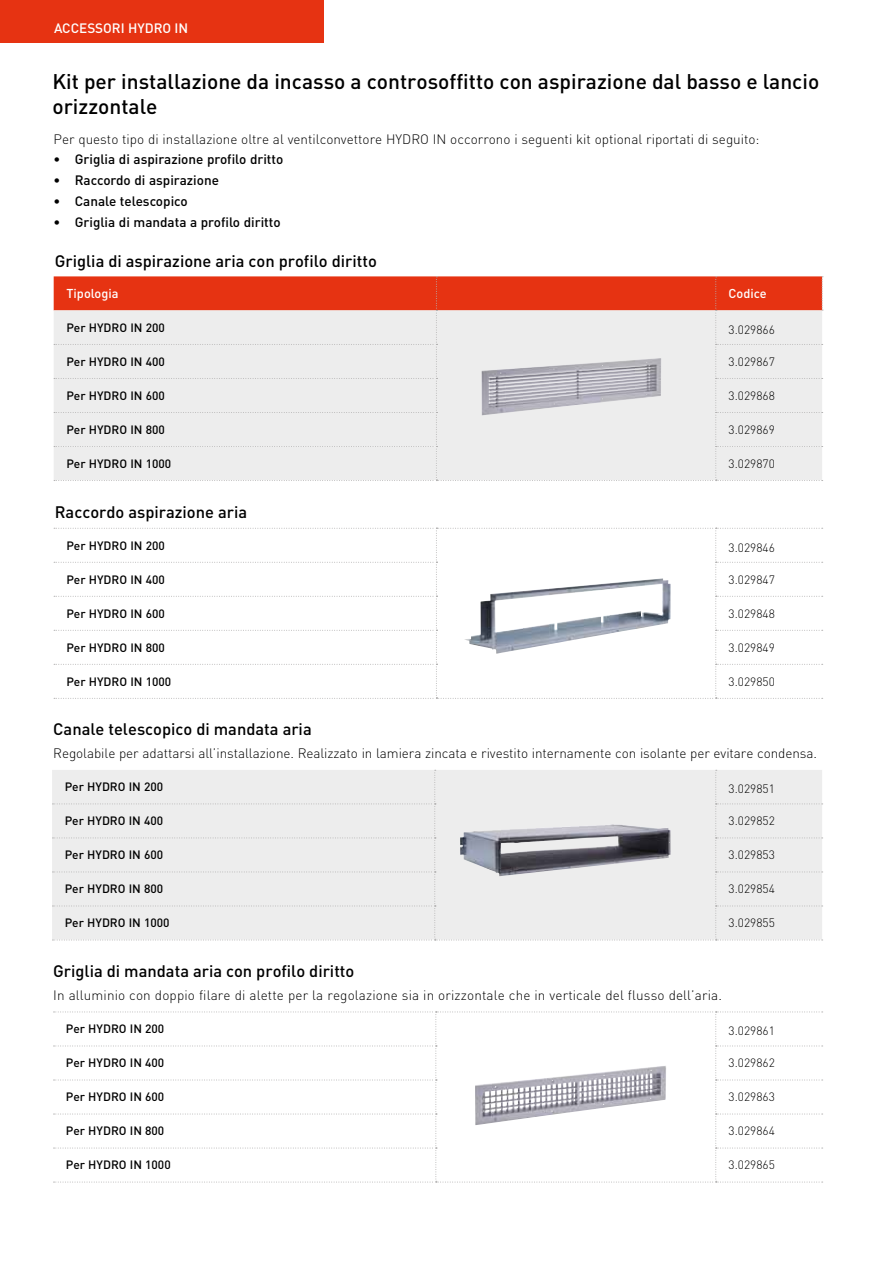
<style>
.page{position:relative;width:893px;height:1263px;background:#fff}
.page>*{position:absolute;margin:0;border:0;box-sizing:border-box;transform-origin:0 0}
.t1{font:500 21px/25.2px "DIN";color:#000}
.t2{font:500 16.5px "DIN";color:#000}
.t3{font:300 13.5px "DIN";color:#000}
.t4{font:500 13.5px "DIN";color:#000}
.t5{font:500 13.5px "DIN";color:#fff}
.t6{font:500 12.75px "DIN";color:#fff}
.t7{font:500 12px "DIN";color:#000}
.t8{font:300 12px "DIN";color:#000}
</style>
<div class="page">
<svg style="left:54px;top:276px;width:769px;height:205px;background:#ebccc6"></svg>
<img style="left:481px;top:358px;width:180px;height:57px">
<svg style="left:54px;top:528px;width:769px;height:171px"></svg>
<img style="left:464px;top:578px;width:207px;height:76px">
<div style="left:52px;top:770px;width:771px;height:171px;background:#ededed"></div>
<img style="left:460px;top:824px;width:211px;height:52px">
<svg style="left:54px;top:1011px;width:769px;height:172px"></svg>
<img style="left:475px;top:1065px;width:191px;height:60px">
<div style="left:0;top:0;width:323px;height:43px;background:#e63312"></div>
<p class="t5" style="left:54px;top:19px;width:136px">ACCESSORI HYDRO IN</p>
<h1 class="t1" style="left:52px;top:68px;width:768px">Kit per installazione da incasso a controsoffitto con aspirazione dal basso e lancio orizzontale</h1>
<p class="t3" style="left:54px;top:130px;width:708px">Per questo tipo di installazione oltre al ventilconvettore HYDRO IN occorrono i seguenti kit optional riportati di seguito:</p>
<p class="t4" style="left:54px;top:151px;width:231px">• Griglia di aspirazione profilo dritto</p>
<p class="t4" style="left:54px;top:172px;width:167px">• Raccordo di aspirazione</p>
<p class="t4" style="left:54px;top:192px;width:136px">• Canale telescopico</p>
<p class="t4" style="left:54px;top:213px;width:229px">• Griglia di mandata a profilo diritto</p>
<p class="t2" style="left:55px;top:250px;width:324px">Griglia di aspirazione aria con profilo diritto</p>
<p class="t6" style="left:66px;top:285px;width:54px">Tipologia</p>
<p class="t6" style="left:729px;top:285px;width:40px">Codice</p>
<p class="t7" style="left:66px;top:319px;width:100px">Per HYDRO IN 200</p>
<p class="t8" style="left:729px;top:322px;width:48px">3.029866</p>
<p class="t7" style="left:66px;top:354px;width:100px">Per HYDRO IN 400</p>
<p class="t8" style="left:729px;top:354px;width:48px">3.029867</p>
<p class="t7" style="left:66px;top:388px;width:100px">Per HYDRO IN 600</p>
<p class="t8" style="left:729px;top:388px;width:48px">3.029868</p>
<p class="t7" style="left:66px;top:422px;width:100px">Per HYDRO IN 800</p>
<p class="t8" style="left:729px;top:422px;width:48px">3.029869</p>
<p class="t7" style="left:66px;top:456px;width:106px">Per HYDRO IN 1000</p>
<p class="t8" style="left:729px;top:456px;width:48px">3.029870</p>
<p class="t2" style="left:55px;top:501px;width:194px">Raccordo aspirazione aria</p>
<p class="t7" style="left:66px;top:537px;width:100px">Per HYDRO IN 200</p>
<p class="t8" style="left:729px;top:540px;width:48px">3.029846</p>
<p class="t7" style="left:66px;top:571px;width:100px">Per HYDRO IN 400</p>
<p class="t8" style="left:729px;top:572px;width:48px">3.029847</p>
<p class="t7" style="left:66px;top:605px;width:100px">Per HYDRO IN 600</p>
<p class="t8" style="left:729px;top:606px;width:48px">3.029848</p>
<p class="t7" style="left:66px;top:640px;width:100px">Per HYDRO IN 800</p>
<p class="t8" style="left:729px;top:640px;width:48px">3.029849</p>
<p class="t7" style="left:66px;top:674px;width:106px">Per HYDRO IN 1000</p>
<p class="t8" style="left:729px;top:674px;width:48px">3.029850</p>
<p class="t2" style="left:53px;top:718px;width:260px">Canale telescopico di mandata aria</p>
<p class="t3" style="left:53px;top:745px;width:765px">Regolabile per adattarsi all’installazione. Realizzato in lamiera zincata e rivestito internamente con isolante per evitare condensa.</p>
<p class="t7" style="left:65px;top:779px;width:100px">Per HYDRO IN 200</p>
<p class="t8" style="left:729px;top:782px;width:48px">3.029851</p>
<p class="t7" style="left:65px;top:813px;width:100px">Per HYDRO IN 400</p>
<p class="t8" style="left:729px;top:813px;width:48px">3.029852</p>
<p class="t7" style="left:65px;top:847px;width:100px">Per HYDRO IN 600</p>
<p class="t8" style="left:729px;top:847px;width:48px">3.029853</p>
<p class="t7" style="left:65px;top:881px;width:100px">Per HYDRO IN 800</p>
<p class="t8" style="left:729px;top:881px;width:48px">3.029854</p>
<p class="t7" style="left:65px;top:915px;width:106px">Per HYDRO IN 1000</p>
<p class="t8" style="left:729px;top:915px;width:48px">3.029855</p>
<p class="t2" style="left:53px;top:960px;width:303px">Griglia di mandata aria con profilo diritto</p>
<p class="t3" style="left:53px;top:987px;width:670px">In alluminio con doppio filare di alette per la regolazione sia in orizzontale che in verticale del flusso dell’aria.</p>
<p class="t7" style="left:66px;top:1021px;width:100px">Per HYDRO IN 200</p>
<p class="t8" style="left:729px;top:1024px;width:48px">3.029861</p>
<p class="t7" style="left:66px;top:1055px;width:100px">Per HYDRO IN 400</p>
<p class="t8" style="left:729px;top:1055px;width:48px">3.029862</p>
<p class="t7" style="left:66px;top:1089px;width:100px">Per HYDRO IN 600</p>
<p class="t8" style="left:729px;top:1089px;width:48px">3.029863</p>
<p class="t7" style="left:66px;top:1123px;width:100px">Per HYDRO IN 800</p>
<p class="t8" style="left:729px;top:1123px;width:48px">3.029864</p>
<p class="t7" style="left:66px;top:1157px;width:106px">Per HYDRO IN 1000</p>
<p class="t8" style="left:729px;top:1157px;width:48px">3.029865</p>
</div>
